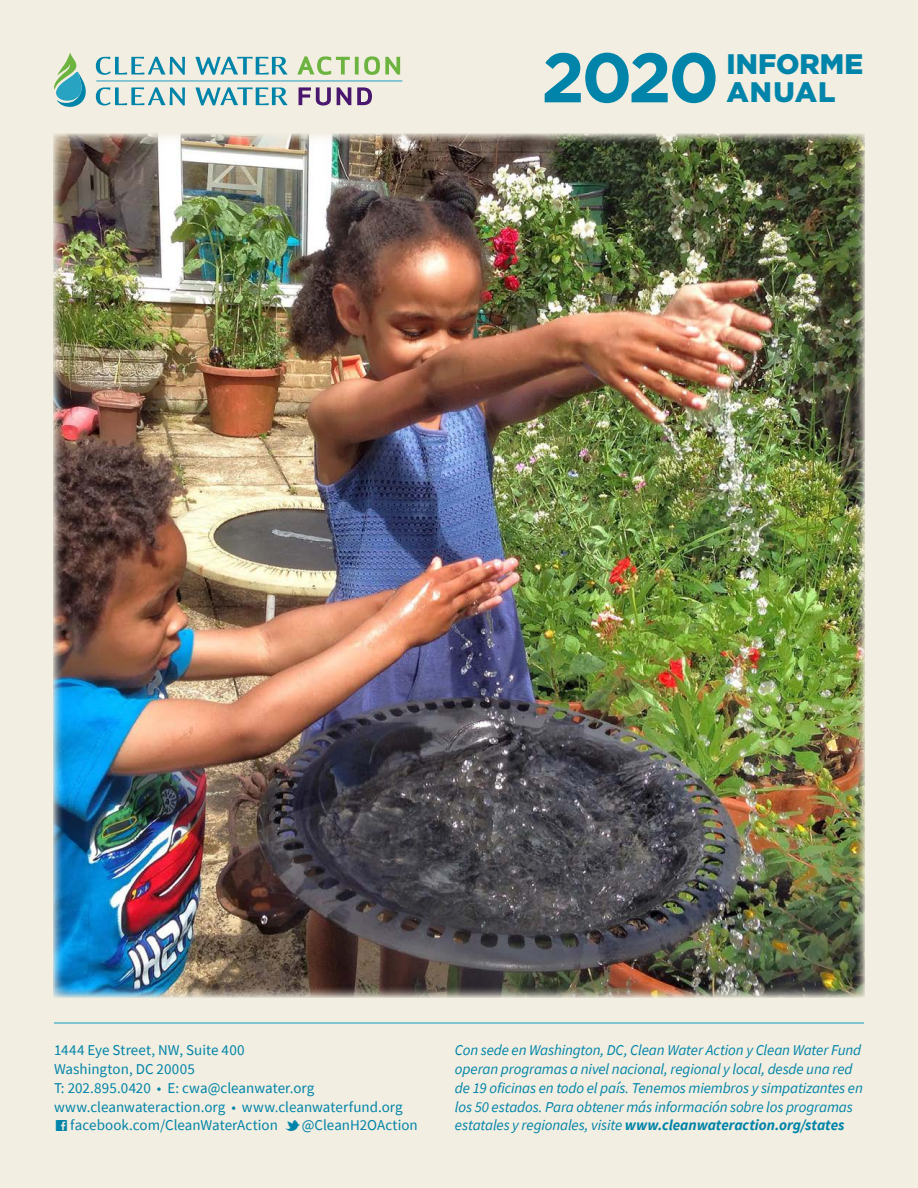
<style>
.page{position:relative;width:918px;height:1188px;background:#f2eee1}
.page>*{position:absolute;margin:0;border:0;box-sizing:border-box;transform-origin:0 0}
.t1{font:700 69.75px "Gotham";color:#0084a9}
.t2{font:900 28.2px "Gotham";letter-spacing:.005em;color:#0084a9}
.AR13_Body_Text_10{font:italic 15px/18.8px "Source Sans Pro";letter-spacing:-.01em;color:#0084a9}
._3rd_Level_Headlines{font:15px/18.8px "Source Sans Pro";color:#0084a9}
.s1{font-family:"Social Logos";font-size:19.5px}
.s2{font-weight:700}
</style>
<div class="page">
<img style="left:53px;top:134px;width:812px;height:864px">
<hr style="left:54px;top:1022px;width:810px;height:2px;background:#28a4c2">
<svg style="left:54px;top:53px;width:32px;height:54px"></svg>
<svg style="left:299px;top:87px;width:73px;height:19px"></svg>
<svg style="left:96px;top:87px;width:192px;height:19px"></svg>
<svg style="left:297px;top:56px;width:103px;height:19px"></svg>
<svg style="left:96px;top:57px;width:192px;height:18px"></svg>
<hr style="left:96px;top:80px;width:306px;height:2px;background:#40aac6">
<p class="t1" style="left:541px;top:31px;width:180px">2020</p>
<p class="t2" style="left:727px;top:45px;width:138px">INFORME</p>
<p class="t2" style="left:727px;top:73px;width:111px">ANUAL</p>
<p class="_3rd_Level_Headlines" style="left:54px;top:1041px;width:192px">1444 Eye Street, NW, Suite 400</p>
<p class="_3rd_Level_Headlines" style="left:54px;top:1060px;width:365px">Washington, DC 20005<br>T: 202.895.0420 • E: cwa@cleanwater.org www.cleanwateraction.org • www.cleanwaterfund.org <span class="s1">C</span>facebook.com/CleanWaterAction <span class="s1">M</span>@CleanH2OAction</p>
<p class="AR13_Body_Text_10" style="left:455px;top:1041px;width:409px">Con sede en Washington, DC, Clean Water Action y Clean Water Fund operan programas a nivel nacional, regional y local, desde una red de 19 oficinas en todo el país. Tenemos miembros y simpatizantes en los 50 estados. Para obtener más información sobre los programas estatales y regionales, visite <span class="s2">www.cleanwateraction.org/states</span></p>
</div>
